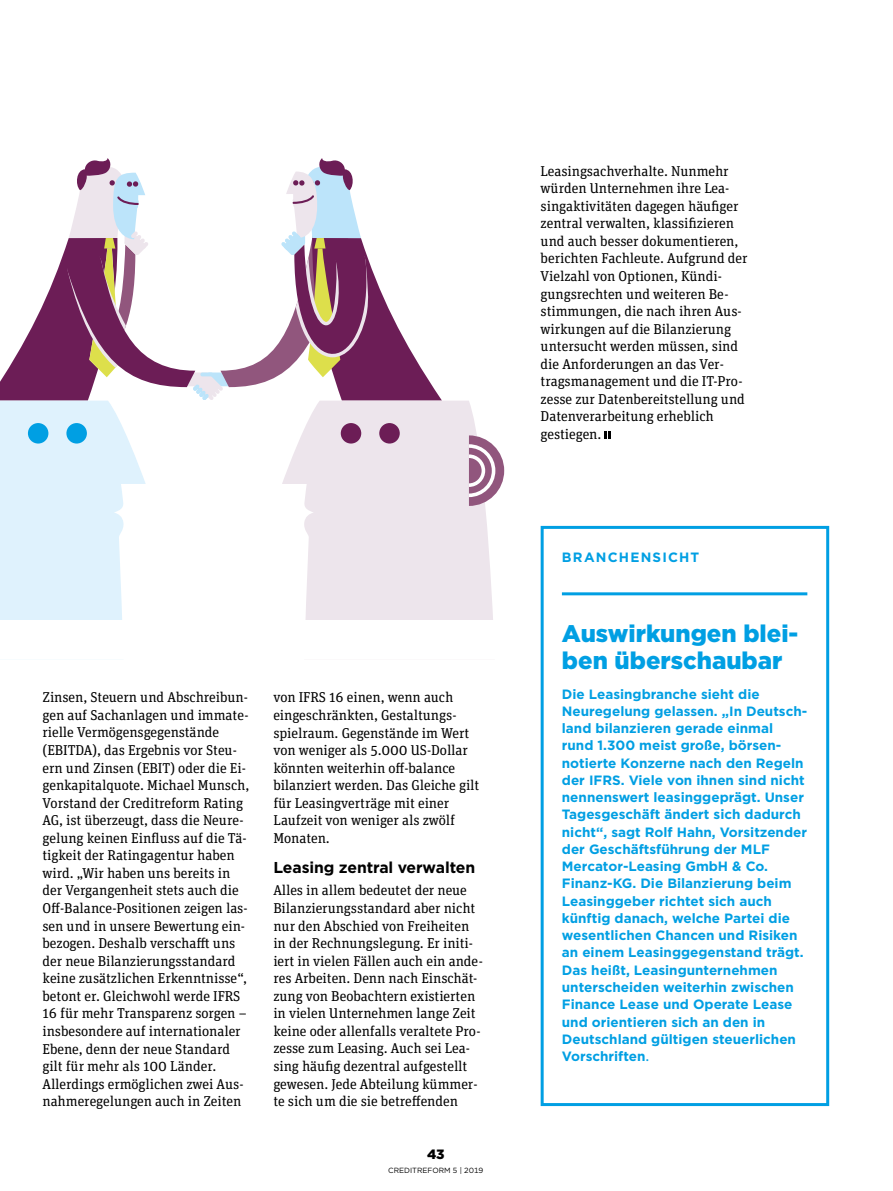
<style>
.page{position:relative;width:893px;height:1191px;background:#fff}
.page>*{position:absolute;margin:0;border:0;box-sizing:border-box;transform-origin:0 0}
.t1{font:900 24px/27px "Gotham";color:#009fe3}
.t2{font:700 15.75px "Gotham";letter-spacing:-.005em;color:#000}
.t3{font:14.25px/17.5px "Unit Slab OT";letter-spacing:-.005em;color:#000}
.t4{font:700 13.5px/17.2px "Gotham";color:#009fe3}
.t5{font:700 13.5px "Gotham";letter-spacing:.09em;color:#009fe3}
.t6{font:900 13.5px "Gotham";color:#000}
.t7{font:7.5px "Gotham";color:#000}
.s1{font-family:"Unit Slab OT";font-weight:400;font-size:14.25px}
</style>
<div class="page">
<svg style="left:0;top:158px;width:442px;height:462px"></svg>
<div style="left:66px;top:423px;width:21px;height:20px;background:#009fe3;border-radius:50%"></div>
<div style="left:28px;top:423px;width:20px;height:20px;background:#009fe3;border-radius:50%"></div>
<svg style="left:282px;top:400px;width:211px;height:220px;background:#efe8ee"></svg>
<svg style="left:469px;top:435px;width:35px;height:71px"></svg>
<div style="left:341px;top:423px;width:20px;height:20px;background:#6c1d56;border-radius:50%"></div>
<div style="left:379px;top:423px;width:21px;height:20px;background:#6c1d56;border-radius:50%"></div>
<div style="left:541px;top:526px;width:288px;height:580px;border:3px solid #009fe3"></div>
<hr style="left:562px;top:592px;width:245px;height:3px;background:#009fe3">
<svg style="left:605px;top:431px;width:5px;height:8px"></svg>
<p class="t3" style="left:43px;top:688px;width:208px">Zinsen, Steuern und Abschreibun&shy;gen auf Sachanlagen und immate&shy;rielle Vermögensgegenstände (EBITDA), das Ergebnis vor Steu&shy;ern und Zinsen (EBIT) oder die Ei&shy;genkapitalquote. Michael Munsch, Vorstand der Creditreform Rating AG, ist überzeugt, dass die Neure&shy;gelung keinen Einfluss auf die Tä&shy;tigkeit der Ratingagentur haben wird. „Wir haben uns bereits in der Vergangenheit stets auch die Off-Balance-Positionen zeigen las&shy;sen und in unsere Bewertung ein&shy;bezogen. Deshalb verschafft uns der neue Bilanzierungsstandard keine zusätzlichen Erkenntnisse“, betont er. Gleichwohl werde IFRS 16 für mehr Transparenz sorgen – insbesondere auf internationaler Ebene, denn der neue Standard gilt für mehr als 100 Länder.<br>Allerdings ermöglichen zwei Aus&shy;nahmeregelungen auch in Zeiten</p>
<p class="t3" style="left:273px;top:688px;width:207px">von IFRS 16 einen, wenn auch eingeschränkten, Gestaltungs&shy;spielraum. Gegenstände im Wert von weniger als 5.000 US-Dollar könnten weiterhin off-balance bilanziert werden. Das Gleiche gilt für Leasingverträge mit einer<br>Laufzeit von weniger als zwölf<br>Monaten.</p>
<p class="t2" style="left:273px;top:857px;width:203px">Leasing zentral verwalten</p>
<p class="t3" style="left:273px;top:881px;width:211px">Alles in allem bedeutet der neue Bilanzierungsstandard aber nicht nur den Abschied von Freiheiten in der Rechnungslegung. Er initi&shy;iert in vielen Fällen auch ein ande&shy;res Arbeiten. Denn nach Einschät&shy;zung von Beobachtern existierten in vielen Unternehmen lange Zeit keine oder allenfalls veraltete Pro&shy;zesse zum Leasing. Auch sei Lea&shy;sing häufig dezentral aufgestellt gewesen. Jede Abteilung kümmer&shy;te sich um die sie betreffenden</p>
<p class="t6" style="left:427px;top:1145px;width:19px">43</p>
<p class="t7" style="left:388px;top:1165px;width:97px">CREDITREFORM 5 | 2019</p>
<p class="t3" style="left:541px;top:161px;width:209px">Leasingsachverhalte. Nunmehr würden Unternehmen ihre Lea&shy;singaktivitäten dagegen häufiger zentral verwalten, klassifizieren und auch besser dokumentieren, berichten Fachleute. Aufgrund der<br>Vielzahl von Optionen, Kündi&shy;gungsrechten und weiteren Be&shy;stimmungen, die nach ihren Aus&shy;wirkungen auf die Bilanzierung untersucht werden müssen, sind die Anforderungen an das Ver&shy;tragsmanagement und die IT-Pro&shy;zesse zur Datenbereitstellung und<br>Datenverarbeitung erheblich gestiegen.</p>
<p class="t5" style="left:562px;top:548px;width:139px">BRANCHENSICHT</p>
<h1 class="t1" style="left:562px;top:619px;width:238px">Auswirkungen blei&shy;ben überschaubar</h1>
<p class="t4" style="left:562px;top:685px;width:247px">Die Leasingbranche sieht die<br>Neuregelung gelassen. „In Deutsch&shy;land bilanzieren gerade einmal rund 1.300 meist große, börsen&shy;notierte Konzerne nach den Regeln der IFRS. Viele von ihnen sind nicht nennenswert leasinggeprägt. Unser<br>Tagesgeschäft ändert sich dadurch nicht“, sagt Rolf Hahn, Vorsitzender der Geschäftsführung der MLF<br>Mercator-Leasing GmbH &amp; Co.<br>Finanz-KG. Die Bilanzierung beim<br>Leasinggeber richtet sich auch künftig danach, welche Partei die wesentlichen Chancen und Risiken an einem Leasinggegenstand trägt.<br>Das heißt, Leasingunternehmen unterscheiden weiterhin zwischen<br>Finance Lease und Operate Lease und orientieren sich an den in<br>Deutschland gültigen steuerlichen<br>Vorschriften<span class="s1">.</span></p>
</div>
